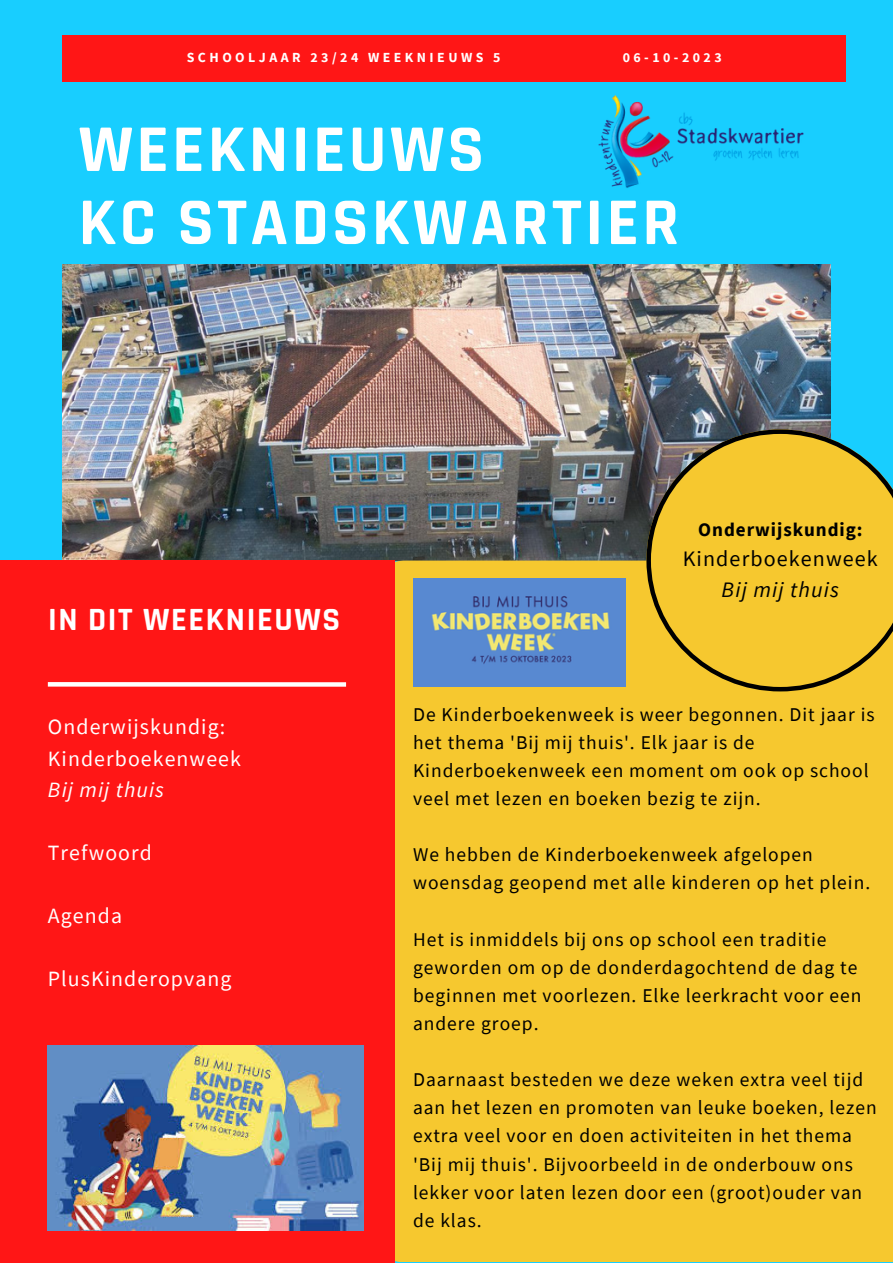
<style>
.page{position:relative;width:893px;height:1264px;background:#fff}
.page>*{position:absolute;margin:0;border:0;box-sizing:border-box;transform-origin:0 0}
.t1{font:700 67.5px "Rajdhani";letter-spacing:.05em;color:#fff}
.t2{font:700 32.7px "Rajdhani";letter-spacing:.05em;color:#fff}
.t3{font:22.05px "Source Sans Pro";letter-spacing:.05em;color:#000}
.t4{font:italic 22.05px "Source Sans Pro";letter-spacing:.05em;color:#000}
.t5{font:21.75px/31.5px "Source Sans Pro";letter-spacing:.05em;color:#fff}
.t6{font:italic 21.75px "Source Sans Pro";letter-spacing:.05em;color:#fff}
.t7{font:19.5px/28px "Source Sans Pro";letter-spacing:.05em;color:#000}
.t8{font:700 19.05px "Source Sans Pro";letter-spacing:.05em;color:#000}
.t9{font:700 13.8px "Source Sans Pro";letter-spacing:.25em;color:#fff}
</style>
<div class="page">
<div style="left:0;top:0;width:892px;height:1262px;background:#18ceff"></div>
<div style="left:62px;top:36px;width:784px;height:46px;background:#ff1616"></div>
<img style="left:598px;top:95px;width:205px;height:93px">
<img style="left:62px;top:265px;width:768px;height:295px">
<div style="left:395px;top:560px;width:497px;height:702px;background:#f6c82f"></div>
<svg style="left:646px;top:429px;width:246px;height:262px;background:#dbb836"></svg>
<div style="left:0;top:560px;width:395px;height:702px;background:#ff1616"></div>
<svg style="left:47px;top:682px;width:299px;height:4px"></svg>
<img style="left:413px;top:578px;width:212px;height:108px">
<img style="left:48px;top:1045px;width:316px;height:185px">
<p class="t9" style="left:187px;top:49px;width:315px">SCHOOLJAAR 23/24 WEEKNIEUWS 5</p>
<p class="t9" style="left:622px;top:49px;width:100px">06-10-2023</p>
<p class="t1" style="left:79px;top:108px;width:407px">WEEKNIEUWS</p>
<p class="t1" style="left:79px;top:181px;width:602px">KC STADSKWARTIER</p>
<p class="t2" style="left:48px;top:599px;width:293px">IN DIT WEEKNIEUWS</p>
<p class="t5" style="left:48px;top:710px;width:195px">Onderwijskundig:<br>Kinderboekenweek</p>
<p class="t6" style="left:48px;top:775px;width:118px">Bij mij thuis</p>
<p class="t5" style="left:48px;top:836px;width:106px">Trefwoord</p>
<p class="t5" style="left:48px;top:899px;width:76px">Agenda</p>
<p class="t5" style="left:48px;top:962px;width:185px">PlusKinderopvang</p>
<p class="t8" style="left:698px;top:517px;width:166px">Onderwijskundig:</p>
<p class="t3" style="left:682px;top:544px;width:197px">Kinderboekenweek</p>
<p class="t4" style="left:721px;top:575px;width:119px">Bij mij thuis</p>
<p class="t7" style="left:413px;top:699px;width:463px">De Kinderboekenweek is weer begonnen. Dit jaar is het thema 'Bij mij thuis'. Elk jaar is de Kinderboekenweek een moment om ook op school veel met lezen en boeken bezig te zijn.</p>
<p class="t7" style="left:413px;top:840px;width:458px">We hebben de Kinderboekenweek afgelopen woensdag geopend met alle kinderen op het plein.</p>
<p class="t7" style="left:413px;top:924px;width:450px">Het is inmiddels bij ons op school een traditie geworden om op de donderdagochtend de dag te beginnen met voorlezen. Elke leerkracht voor een andere groep.</p>
<p class="t7" style="left:413px;top:1065px;width:465px">Daarnaast besteden we deze weken extra veel tijd aan het lezen en promoten van leuke boeken, lezen extra veel voor en doen activiteiten in het thema 'Bij mij thuis'. Bijvoorbeeld in de onderbouw ons lekker voor laten lezen door een (groot)ouder van de klas.</p>
</div>
